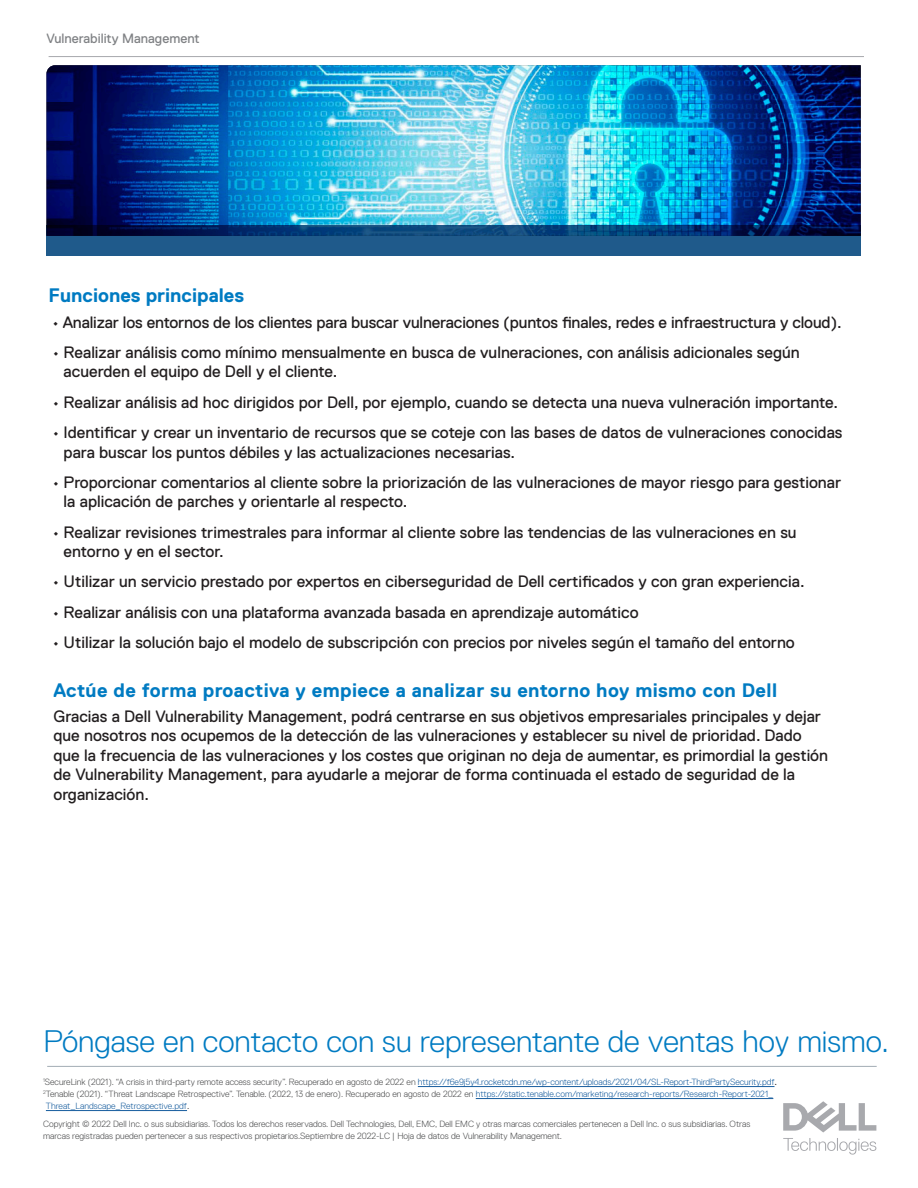
<style>
.page{position:relative;width:918px;height:1188px;background:#fff}
.page>*{position:absolute;margin:0;border:0;box-sizing:border-box;transform-origin:0 0}
.Body_Copy{font:300 31.05px "Dell Replica";color:#007bc2}
.Body_Copy-2{font:700 19.5px "Dell Replica";letter-spacing:.02em;color:#007bc2}
.Body_Copy-3{font:700 19.5px "Dell Replica";color:#007bc2}
.Body_Copy-4{font:16.5px/19.5px "Dell Replica";color:#231f20}
.Body_Copy-5{font:13.5px "Dell Replica";color:#808285}
.t1{font:300 9px/12px "Dell Replica";letter-spacing:-.005em;color:#175d9e}
.t2{font:300 9px/12px "Dell Replica";color:#4b4c4d}
.s1{color:#4b4c4d}
.s2{font-family:"Times";font-weight:400;font-size:10.5px;color:#231f20}
.s3{font-family:"Times";font-weight:400;color:#231f20}
</style>
<div class="page">
<hr style="left:47px;top:1066px;width:830px;height:1px;background:#a3adb5">
<hr style="left:418px;top:1086px;width:356px;height:1px;background:#175d9e">
<hr style="left:476px;top:1098px;width:297px;height:1px;background:#175d9e">
<hr style="left:46px;top:1110px;width:141px;height:1px;background:#175d9e">
<svg style="left:783px;top:1101px;width:93px;height:54px"></svg>
<hr style="left:49px;top:56px;width:815px;height:1px;background:#a8a9ad">
<img style="left:46px;top:65px;width:815px;height:160px">
<svg style="left:46px;top:225px;width:815px;height:30px;background:#15497c"></svg>
<p class="Body_Copy-5" style="left:46px;top:31px;width:155px">Vulnerability Management</p>
<p class="Body_Copy-3" style="left:49px;top:284px;width:197px">Funciones principales</p>
<p class="Body_Copy-4" style="left:52px;top:312px;width:791px">• Analizar los entornos de los clientes para buscar vulneraciones (puntos finales, redes e infraestructura y cloud).</p>
<p class="Body_Copy-4" style="left:64px;top:343px;width:738px;text-indent:-11px">• Realizar análisis como mínimo mensualmente en busca de vulneraciones, con análisis adicionales según acuerden el equipo de Dell y el cliente.</p>
<p class="Body_Copy-4" style="left:53px;top:392px;width:787px">• Realizar análisis ad hoc dirigidos por Dell, por ejemplo, cuando se detecta una nueva vulneración importante.</p>
<p class="Body_Copy-4" style="left:64px;top:423px;width:780px;text-indent:-11px">• Identificar y crear un inventario de recursos que se coteje con las bases de datos de vulneraciones conocidas para buscar los puntos débiles y las actualizaciones necesarias.</p>
<p class="Body_Copy-4" style="left:64px;top:473px;width:779px;text-indent:-11px">• Proporcionar comentarios al cliente sobre la priorización de las vulneraciones de mayor riesgo para gestionar la aplicación de parches y orientarle al respecto.</p>
<p class="Body_Copy-4" style="left:64px;top:522px;width:735px;text-indent:-11px">• Realizar revisiones trimestrales para informar al cliente sobre las tendencias de las vulneraciones en su entorno y en el sector.</p>
<p class="Body_Copy-4" style="left:53px;top:572px;width:753px">• Utilizar un servicio prestado por expertos en ciberseguridad de Dell certificados y con gran experiencia.</p>
<p class="Body_Copy-4" style="left:53px;top:602px;width:587px">• Realizar análisis con una plataforma avanzada basada en aprendizaje automático</p>
<p class="Body_Copy-4" style="left:53px;top:633px;width:743px">• Utilizar la solución bajo el modelo de subscripción con precios por niveles según el tamaño del entorno</p>
<p class="Body_Copy-2" style="left:53px;top:679px;width:725px">Actúe de forma proactiva y empiece a analizar su entorno hoy mismo con Dell</p>
<p class="Body_Copy-4" style="left:53px;top:706px;width:776px">Gracias a Dell Vulnerability Management, podrá centrarse en sus objetivos empresariales principales y dejar que nosotros nos ocupemos de la detección de las vulneraciones y establecer su nivel de prioridad. Dado que la frecuencia de las vulneraciones y los costes que originan no deja de aumentar, es primordial la gestión de Vulnerability Management, para ayudarle a mejorar de forma continuada el estado de seguridad de la organización.</p>
<p class="Body_Copy" style="left:43px;top:1024px;width:847px">Póngase en contacto con su representante de ventas hoy mismo.</p>
<p class="t1" style="left:43px;top:1076px;width:735px"><sup>1</sup><span class="s1">SecureLink (2021). “A crisis in third-party remote access security”. Recuperado en agosto de 2022 en</span> https://f6e9j5y4.rocketcdn.me/wp-content/uploads/2021/04/SL-Report-ThirdPartySecurity.pdf<span class="s2">.</span></p>
<p class="t1" style="left:46px;top:1088px;width:729px;text-indent:-3px"><sup>2</sup><span class="s1">Tenable (2021). “Threat Landscape Retrospective”. Tenable. (2022, 13 de enero). Recuperado en agosto de 2022 en</span> https://static.tenable.com/marketing/research-reports/Research-Report-2021_<br>Threat_Landscape_Retrospective.pdf<span class="s3">.</span></p>
<p class="t2" style="left:43px;top:1118px;width:709px">Copyright © 2022 Dell Inc. o sus subsidiarias. Todos los derechos reservados. Dell Technologies, Dell, EMC, Dell EMC y otras marcas comerciales pertenecen a Dell Inc. o sus subsidiarias. Otras marcas registradas pueden pertenecer a sus respectivos propietarios.Septiembre de 2022-LC | Hoja de datos de Vulnerability Management.</p>
</div>
